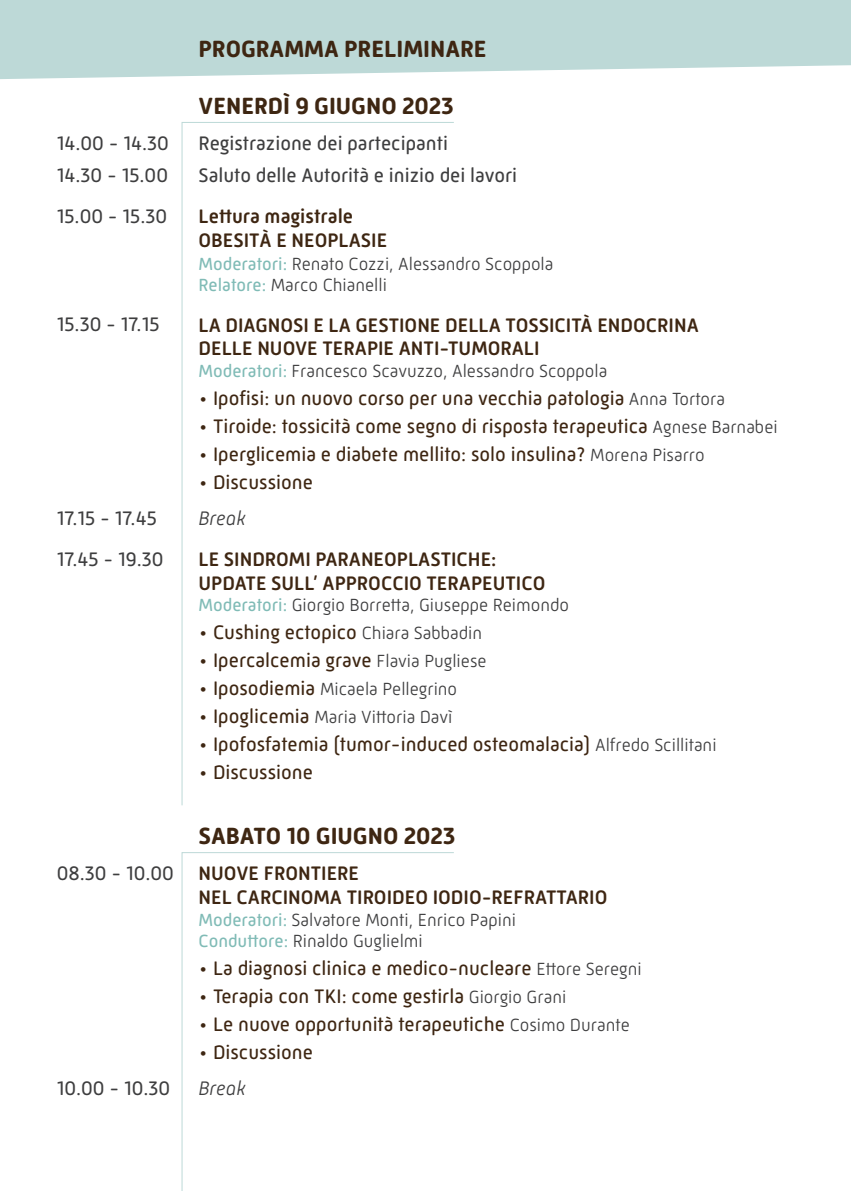
<style>
.page{position:relative;width:851px;height:1191px;background:#fff}
.page>*{position:absolute;margin:0;border:0;box-sizing:border-box;transform-origin:0 0}
.t1{font:700 24px "Mic 32 New Rounded";color:#3e2612}
.t2{font:20px "Mic 32 New Rounded";color:#3e2612}
.t3{font:500 20px/24px "Mic 32 New Rounded";color:#3e2612}
.t4{font:20px/32px "Mic 32 New Rounded";color:#3e3e3f}
.t5{font:italic 300 20px "Mic 32 New Rounded";color:#3e3e3f}
.t6{font:300 18px/21.6px "Mic 32 New Rounded";color:#3e3e3f}
.s1{font-weight:400;color:#80bbb6}
.s2{font-weight:300;font-size:18px;color:#3e3e3f}
.s3{font-weight:400;font-size:20px;color:#3e2612}
.s4{font-weight:400;color:#3e3e3f}
</style>
<div class="page">
<svg style="left:0;top:0;width:850px;height:79px;fill:#bdd9d7"></svg>
<svg style="left:181px;top:122px;width:273px;height:684px"></svg>
<svg style="left:181px;top:852px;width:273px;height:339px"></svg>
<p class="t4" style="left:57px;top:127px;width:114px">14.00 - 14.30<br>14.30 - 15.00</p>
<p class="t4" style="left:57px;top:200px;width:112px">15.00 - 15.30</p>
<p class="t4" style="left:57px;top:308px;width:104px">15.30 - 17.15</p>
<p class="t1" style="left:198px;top:35px;width:289px">PROGRAMMA PRELIMINARE</p>
<p class="t1" style="left:198px;top:92px;width:257px">VENERDÌ 9 GIUGNO 2023</p>
<p class="t4" style="left:198px;top:127px;width:320px">Registrazione dei partecipanti<br>Saluto delle Autorità e inizio dei lavori</p>
<p class="t3" style="left:198px;top:204px;width:190px">Lettura magistrale<br>OBESITÀ E NEOPLASIE</p>
<p class="t6" style="left:198px;top:252px;width:356px"><span class="s1">Moderatori:</span> Renato Cozzi, Alessandro Scoppola<br><span class="s1">Relatore:</span> Marco Chianelli</p>
<p class="t3" style="left:198px;top:313px;width:501px;line-height:23.4px">LA DIAGNOSI E LA GESTIONE DELLA TOSSICITÀ ENDOCRINA<br>DELLE NUOVE TERAPIE ANTI-TUMORALI</p>
<p class="t6" style="left:198px;top:360px;width:410px"><span class="s1">Moderatori:</span> Francesco Scavuzzo, Alessandro Scoppola</p>
<p class="t2" style="left:198px;top:386px;width:528px">• Ipofisi: un nuovo corso per una vecchia patologia <span class="s2">Anna Tortora</span></p>
<p class="t2" style="left:198px;top:414px;width:580px">• Tiroide: tossicità come segno di risposta terapeutica <span class="s2">Agnese Barnabei</span></p>
<p class="t2" style="left:198px;top:442px;width:507px">• Iperglicemia e diabete mellito: solo insulina? <span class="s2">Morena Pisarro</span></p>
<p class="t2" style="left:198px;top:470px;width:116px">• Discussione</p>
<p class="t4" style="left:57px;top:502px;width:102px">17.15 - 17.45</p>
<p class="t5" style="left:198px;top:506px;width:49px">Break</p>
<p class="t4" style="left:57px;top:542px;width:108px">17.45 - 19.30</p>
<p class="t3" style="left:198px;top:546px;width:348px">LE SINDROMI PARANEOPLASTICHE:<br>UPDATE SULL’ APPROCCIO TERAPEUTICO</p>
<p class="t6" style="left:198px;top:594px;width:372px"><span class="s1">Moderatori:</span> Giorgio Borretta, Giuseppe Reimondo</p>
<p class="t2" style="left:198px;top:621px;width:285px">• Cushing ectopico <span class="s2">Chiara Sabbadin</span></p>
<p class="t2" style="left:198px;top:649px;width:289px">• Ipercalcemia grave <span class="s2">Flavia Pugliese</span></p>
<p class="t6" style="left:198px;top:678px;width:260px"><span class="s3">• Iposodiemia</span> Micaela Pellegrino</p>
<p class="t6" style="left:198px;top:706px;width:255px"><span class="s3">• Ipoglicemia</span> Maria Vittoria Davì</p>
<p class="t2" style="left:198px;top:733px;width:519px">• Ipofosfatemia (tumor-induced osteomalacia) <span class="s2">Alfredo Scillitani</span></p>
<p class="t2" style="left:198px;top:761px;width:116px">• Discussione</p>
<p class="t1" style="left:198px;top:822px;width:258px">SABATO 10 GIUGNO 2023</p>
<p class="t3" style="left:198px;top:861px;width:410px;text-indent:-142px"><span class="s4">08.30 - 10.00</span> NUOVE FRONTIERE<br>NEL CARCINOMA TIROIDEO IODIO-REFRATTARIO</p>
<p class="t6" style="left:198px;top:908px;width:319px"><span class="s1">Moderatori:</span> Salvatore Monti, Enrico Papini<br><span class="s1">Conduttore:</span> Rinaldo Guglielmi</p>
<p class="t2" style="left:198px;top:957px;width:444px">• La diagnosi clinica e medico-nucleare <span class="s2">Ettore Seregni</span></p>
<p class="t2" style="left:198px;top:985px;width:369px">• Terapia con TKI: come gestirla <span class="s2">Giorgio Grani</span></p>
<p class="t2" style="left:198px;top:1013px;width:432px">• Le nuove opportunità terapeutiche <span class="s2">Cosimo Durante</span></p>
<p class="t2" style="left:198px;top:1041px;width:116px">• Discussione</p>
<p class="t4" style="left:57px;top:1072px;width:115px">10.00 - 10.30</p>
<p class="t5" style="left:198px;top:1077px;width:49px">Break</p>
</div>
